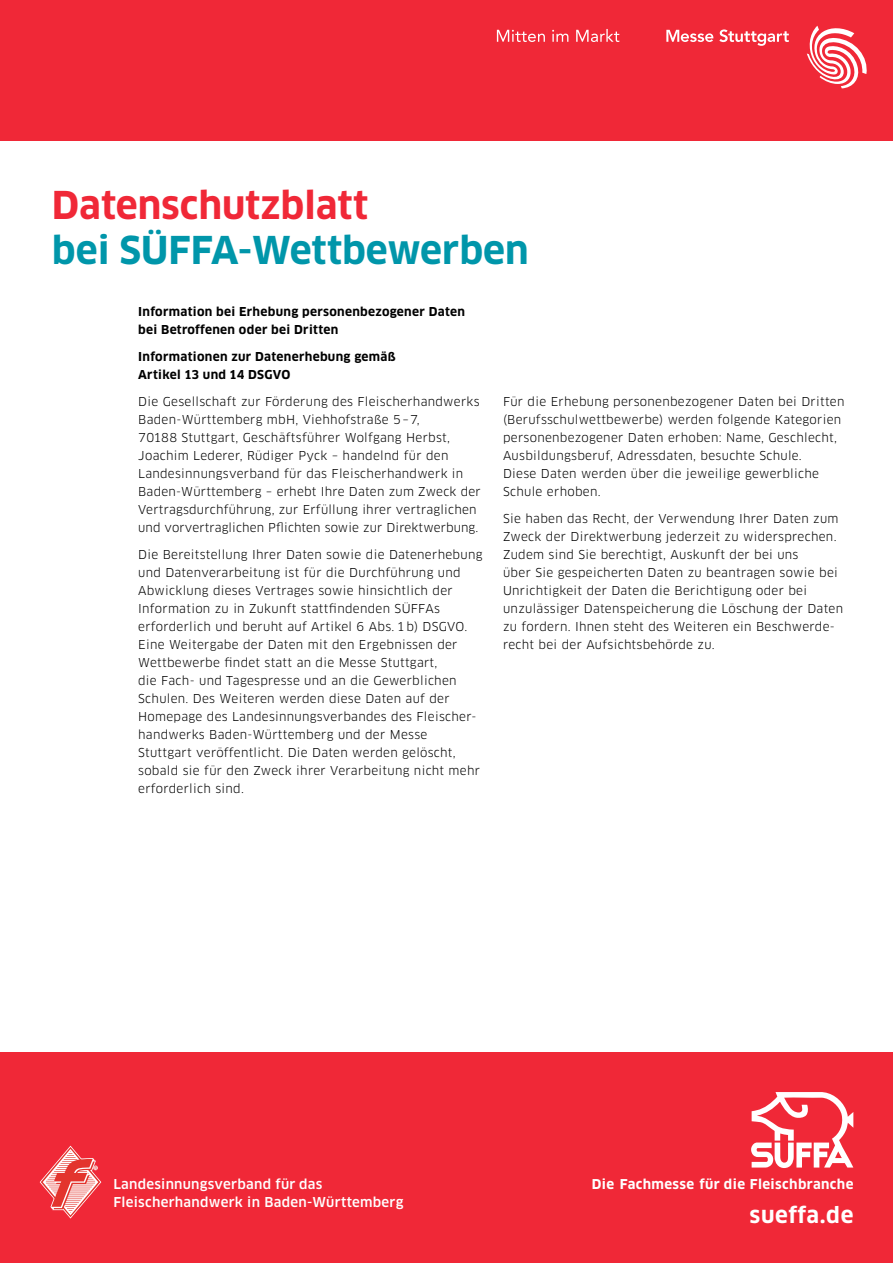
<style>
.page{position:relative;width:893px;height:1263px;background:#fff}
.page>*{position:absolute;margin:0;border:0;box-sizing:border-box;transform-origin:0 0}
.t1{font:700 37.5px "Clan Pro";color:#0096aa}
.t2{font:700 37.5px "Clan Pro";color:#f02837}
.t3{font:700 21.75px "Clan Pro";letter-spacing:.025em;color:#fff}
.Text_Weiss_Medium{font:500 13.35px/18.6px "Clan Pro";letter-spacing:.02em;color:#fff}
.Text_Weiss_Bold{font:700 13.35px "Clan Pro";letter-spacing:.03em;color:#fff}
.Copy_ClanBook_8pt{font:12px/18px "Clan Pro";letter-spacing:.025em;color:#000}
.Text_Bold{font:700 12px/18px "Clan Pro";letter-spacing:.025em;color:#000}
</style>
<div class="page">
<div style="left:0;top:0;width:893px;height:140px;background:#f02837"></div>
<svg style="left:719px;top:29px;width:70px;height:17px"></svg>
<svg style="left:807px;top:26px;width:60px;height:62px"></svg>
<svg style="left:666px;top:30px;width:47px;height:12px"></svg>
<svg style="left:552px;top:30px;width:16px;height:12px"></svg>
<svg style="left:576px;top:29px;width:43px;height:13px"></svg>
<svg style="left:497px;top:30px;width:48px;height:12px"></svg>
<div style="left:0;top:1052px;width:893px;height:211px;background:#f02837"></div>
<svg style="left:40px;top:1145px;width:62px;height:74px"></svg>
<svg style="left:751px;top:1092px;width:102px;height:76px"></svg>
<p class="t2" style="left:52px;top:183px;width:318px">Datenschutzblatt</p>
<p class="t1" style="left:52px;top:228px;width:478px">bei SÜFFA-Wettbewerben</p>
<p class="Text_Bold" style="left:138px;top:302px;width:328px">Information bei Erhebung personenbezogener Daten bei Betroffenen oder bei Dritten</p>
<p class="Text_Bold" style="left:138px;top:347px;width:259px">Informationen zur Datenerhebung gemäß</p>
<p class="Text_Bold" style="left:138px;top:365px;width:154px">Artikel 13 und 14 DSGVO</p>
<p class="Copy_ClanBook_8pt" style="left:138px;top:392px;width:343px">Die Gesellschaft zur Förderung des Fleischerhandwerks<br>Baden-Württemberg mbH, Viehhofstraße 5–7,</p>
<p class="Copy_ClanBook_8pt" style="left:138px;top:428px;width:344px">70188 Stuttgart, Geschäftsführer Wolfgang Herbst, Joachim Lederer, Rüdiger Pyck – handelnd für den Landesinnungsverband für das Fleischerhandwerk in Baden-Württemberg – erhebt Ihre Daten zum Zweck der Vertragsdurchführung, zur Erfüllung ihrer vertraglichen und vorvertraglichen Pflichten sowie zur Direktwerbung.</p>
<p class="Copy_ClanBook_8pt" style="left:138px;top:545px;width:346px">Die Bereitstellung Ihrer Daten sowie die Datenerhebung und Datenverarbeitung ist für die Durchführung und Abwicklung dieses Vertrages sowie hinsichtlich der Information zu in Zukunft stattfindenden SÜFFAs erforderlich und beruht auf Artikel 6 Abs. 1 b) DSGVO.<br>Eine Weitergabe der Daten mit den Ergebnissen der Wettbewerbe findet statt an die Messe Stuttgart,<br>die Fach- und Tagespresse und an die Gewerblichen Schulen. Des Weiteren werden diese Daten auf der Homepage des Landesinnungsverbandes des Fleischer&shy;handwerks Baden-Württemberg und der Messe Stuttgart veröffentlicht. Die Daten werden gelöscht, sobald sie für den Zweck ihrer Verarbeitung nicht mehr erforderlich sind.</p>
<p class="Copy_ClanBook_8pt" style="left:503px;top:392px;width:343px">Für die Erhebung personenbezogener Daten bei Dritten (Berufsschulwettbewerbe) werden folgende Kategorien personenbezogener Daten erhoben: Name, Geschlecht, Ausbildungsberuf, Adressdaten, besuchte Schule.</p>
<p class="Copy_ClanBook_8pt" style="left:503px;top:464px;width:317px">Diese Daten werden über die jeweilige gewerbliche<br>Schule erhoben.</p>
<p class="Copy_ClanBook_8pt" style="left:503px;top:509px;width:337px">Sie haben das Recht, der Verwendung Ihrer Daten zum<br>Zweck der Direktwerbung jederzeit zu widersprechen.<br>Zudem sind Sie berechtigt, Auskunft der bei uns</p>
<p class="Copy_ClanBook_8pt" style="left:503px;top:563px;width:341px">über Sie gespeicherten Daten zu beantragen sowie bei Unrichtigkeit der Daten die Berichtigung oder bei unzulässiger Datenspeicherung die Löschung der Daten zu fordern. Ihnen steht des Weiteren ein Beschwerde&shy;recht bei der Aufsichtsbehörde zu.</p>
<p class="Text_Weiss_Medium" style="left:113px;top:1174px;width:292px">Landesinnungsverband für das<br>Fleischerhandwerk in Baden-Württemberg</p>
<p class="Text_Weiss_Bold" style="left:592px;top:1176px;width:263px">Die Fachmesse für die Fleischbranche</p>
<p class="t3" style="left:750px;top:1203px;width:105px">sueffa.de</p>
</div>
